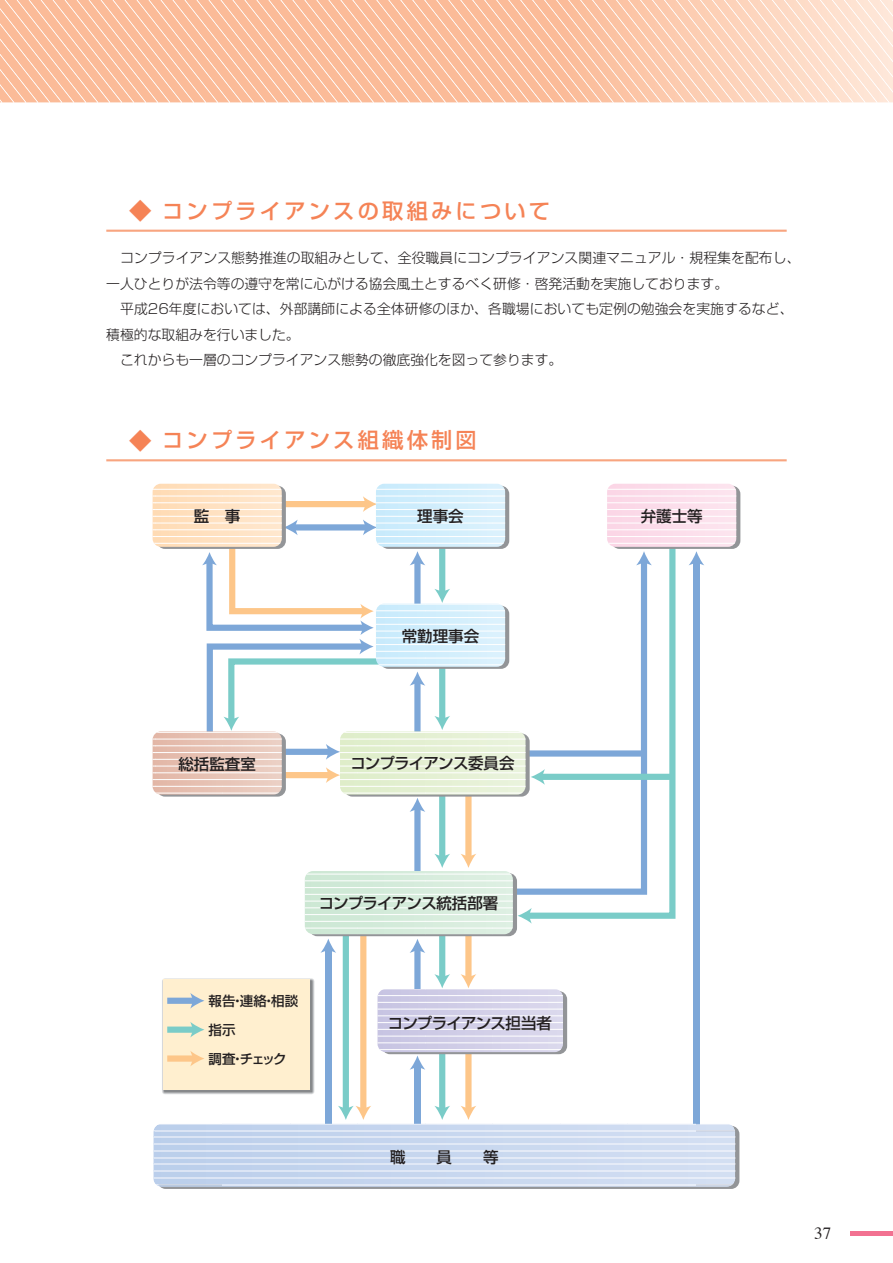
<style>
.page{position:relative;width:893px;height:1263px;background:#fff}
.page>*{position:absolute;margin:0;border:0;box-sizing:border-box;transform-origin:0 0}
.t1{font:21.3px "Shin Go Pr 6 Medium 90 pv RKSJ H";letter-spacing:.15em;color:#f58356}
.t2{font:16.95px "Times";color:#231f20}
.t3{font:15.45px "Shin Go Pr 6 Medium 90 pv RKSJ H";letter-spacing:-.03em;color:#231f20}
.t4{font:13.8px/25.5px "Shin Go Pr 6 Light 90 pv RKSJ H";letter-spacing:.005em;color:#231f20}
.t5{font:13.35px/29px "Shin Go Pr 6 Medium 90 pv RKSJ H";color:#231f20}
</style>
<div class="page">
<hr style="left:850px;top:1232px;width:43px;height:4px;background:#f27191">
<svg style="left:0;top:0;width:893px;height:102px;background:#fbc9ac"></svg>
<hr style="left:106px;top:230px;width:681px;height:2px;background:#f8a580">
<hr style="left:106px;top:459px;width:681px;height:2px;background:#f8a580">
<div style="left:325px;top:949px;width:6px;height:180px;background:#7da7d8"></div>
<svg style="left:320px;top:939px;width:16px;height:14px"></svg>
<div style="left:343px;top:929px;width:6px;height:181px;background:#7accc8"></div>
<div style="left:360px;top:929px;width:6px;height:181px;background:#fdc689"></div>
<div style="left:465px;top:1044px;width:7px;height:66px;background:#fdc689"></div>
<div style="left:439px;top:1044px;width:6px;height:66px;background:#7accc8"></div>
<div style="left:414px;top:1065px;width:7px;height:66px;background:#7da7d8"></div>
<svg style="left:410px;top:1055px;width:15px;height:15px"></svg>
<div style="left:465px;top:927px;width:7px;height:51px;background:#fdc689"></div>
<svg style="left:461px;top:974px;width:15px;height:14px"></svg>
<div style="left:439px;top:927px;width:6px;height:51px;background:#7accc8"></div>
<svg style="left:434px;top:974px;width:16px;height:14px"></svg>
<div style="left:414px;top:949px;width:7px;height:51px;background:#7da7d8"></div>
<svg style="left:410px;top:939px;width:15px;height:14px"></svg>
<div style="left:465px;top:786px;width:7px;height:72px;background:#fdc689"></div>
<svg style="left:461px;top:854px;width:15px;height:14px"></svg>
<div style="left:439px;top:786px;width:6px;height:72px;background:#7accc8"></div>
<svg style="left:434px;top:854px;width:16px;height:14px"></svg>
<div style="left:414px;top:808px;width:7px;height:71px;background:#7da7d8"></div>
<svg style="left:410px;top:798px;width:15px;height:14px"></svg>
<div style="left:439px;top:540px;width:6px;height:53px;background:#7accc8"></div>
<svg style="left:434px;top:589px;width:16px;height:14px"></svg>
<div style="left:414px;top:561px;width:7px;height:53px;background:#7da7d8"></div>
<svg style="left:410px;top:551px;width:15px;height:14px"></svg>
<div style="left:439px;top:648px;width:6px;height:72px;background:#7accc8"></div>
<svg style="left:434px;top:716px;width:16px;height:14px"></svg>
<div style="left:414px;top:681px;width:7px;height:72px;background:#7da7d8"></div>
<svg style="left:410px;top:672px;width:15px;height:14px"></svg>
<div style="left:693px;top:561px;width:6px;height:575px;background:#7da7d8"></div>
<svg style="left:689px;top:551px;width:15px;height:14px"></svg>
<svg style="left:521px;top:545px;width:155px;height:374px"></svg>
<div style="left:541px;top:774px;width:131px;height:6px;background:#7accc8"></div>
<div style="left:520px;top:750px;width:123px;height:7px;background:#7da7d8"></div>
<div style="left:273px;top:501px;width:94px;height:6px;background:#fdc689"></div>
<svg style="left:363px;top:496px;width:13px;height:16px"></svg>
<div style="left:273px;top:772px;width:57px;height:6px;background:#fdc689"></div>
<svg style="left:326px;top:767px;width:14px;height:16px"></svg>
<div style="left:165px;top:981px;width:147px;height:110px;border:1px solid #87898b"></div>
<div style="left:163px;top:979px;width:146px;height:110px;background:#ffefcf"></div>
<div style="left:167px;top:998px;width:27px;height:6px;background:#7da7d8"></div>
<svg style="left:190px;top:993px;width:14px;height:15px"></svg>
<div style="left:167px;top:1026px;width:27px;height:7px;background:#7accc8"></div>
<svg style="left:190px;top:1022px;width:14px;height:15px"></svg>
<div style="left:167px;top:1055px;width:27px;height:7px;background:#fdc689"></div>
<svg style="left:190px;top:1051px;width:14px;height:15px"></svg>
<svg style="left:518px;top:908px;width:14px;height:16px"></svg>
<svg style="left:531px;top:769px;width:14px;height:16px"></svg>
<svg style="left:202px;top:520px;width:191px;height:240px"></svg>
<div style="left:157px;top:486px;width:129px;height:63px;background:#939598;border-radius:8px"></div>
<svg style="left:380px;top:486px;width:129px;height:63px"></svg>
<svg style="left:380px;top:606px;width:129px;height:63px"></svg>
<svg style="left:344px;top:733px;width:186px;height:64px"></svg>
<div style="left:309px;top:873px;width:208px;height:63px;background:linear-gradient(to bottom,#939598,#939598);border-radius:8px"></div>
<div style="left:382px;top:991px;width:185px;height:63px;background:#939598;border-radius:8px"></div>
<div style="left:157px;top:1126px;width:582px;height:63px;background:#939598;border-radius:8px"></div>
<svg style="left:153px;top:1124px;width:582px;height:63px;background:#ccdaef"></svg>
<svg style="left:611px;top:486px;width:129px;height:63px"></svg>
<svg style="left:153px;top:484px;width:129px;height:63px;background:#fee5c9"></svg>
<svg style="left:157px;top:733px;width:129px;height:64px"></svg>
<svg style="left:153px;top:731px;width:129px;height:63px;background:#eaccc1"></svg>
<svg style="left:376px;top:484px;width:129px;height:63px;background:#d7effc"></svg>
<svg style="left:376px;top:604px;width:129px;height:63px;background:#d7f0fc"></svg>
<svg style="left:340px;top:731px;width:185px;height:63px;background:#e8f2d9"></svg>
<svg style="left:305px;top:871px;width:208px;height:63px;background:#daeee0"></svg>
<svg style="left:377px;top:989px;width:186px;height:63px;background:#d7d5ea"></svg>
<svg style="left:155px;top:1184px;width:578px;height:1px"></svg>
<svg style="left:153px;top:1171px;width:582px;height:7px;background:#cedbf0"></svg>
<svg style="left:153px;top:1164px;width:582px;height:1px"></svg>
<svg style="left:153px;top:1137px;width:582px;height:1px"></svg>
<svg style="left:153px;top:1157px;width:582px;height:1px"></svg>
<svg style="left:153px;top:1144px;width:582px;height:7px;background:#cedbf0"></svg>
<svg style="left:153px;top:1106px;width:582px;height:25px"></svg>
<svg style="left:607px;top:484px;width:129px;height:63px;background:#fbe1ec"></svg>
<h1 class="t1" style="left:162px;top:203px;width:389px">コンプライアンスの取組みについて</h1>
<p class="t4" style="left:106px;top:247px;width:696px;text-indent:14px">コンプライアンス態勢推進の取組みとして、全役職員にコンプライアンス関連マニュアル・規程集を配布し、一人ひとりが法令等の遵守を常に心がける協会風土とするべく研修・啓発活動を実施しております。</p>
<p class="t4" style="left:120px;top:298px;width:675px">平成26年度においては、外部講師による全体研修のほか、各職場においても定例の勉強会を実施するなど、</p>
<p class="t4" style="left:106px;top:323px;width:195px">積極的な取組みを行いました。</p>
<p class="t4" style="left:120px;top:349px;width:444px">これからも一層のコンプライアンス態勢の徹底強化を図って参ります。</p>
<h1 class="t1" style="left:162px;top:432px;width:316px">コンプライアンス組織体制図</h1>
<p class="t3" style="left:194px;top:510px;width:48px">監　事</p>
<p class="t3" style="left:178px;top:758px;width:79px">総括監査室</p>
<p class="t3" style="left:417px;top:510px;width:48px">理事会</p>
<p class="t3" style="left:402px;top:630px;width:79px">常勤理事会</p>
<p class="t3" style="left:350px;top:757px;width:166px">コンプライアンス委員会</p>
<p class="t3" style="left:641px;top:510px;width:63px">弁護士等</p>
<p class="t3" style="left:319px;top:898px;width:181px">コンプライアンス統括部署</p>
<p class="t5" style="left:209px;top:988px;width:91px">報告・連絡・相談指示<br>調査・チェック</p>
<p class="t3" style="left:388px;top:1017px;width:166px">コンプライアンス担当者</p>
<p class="t3" style="left:390px;top:1151px;width:110px">職　　員　　等</p>
<p class="t2" style="left:814px;top:1226px;width:19px">37</p>
</div>
